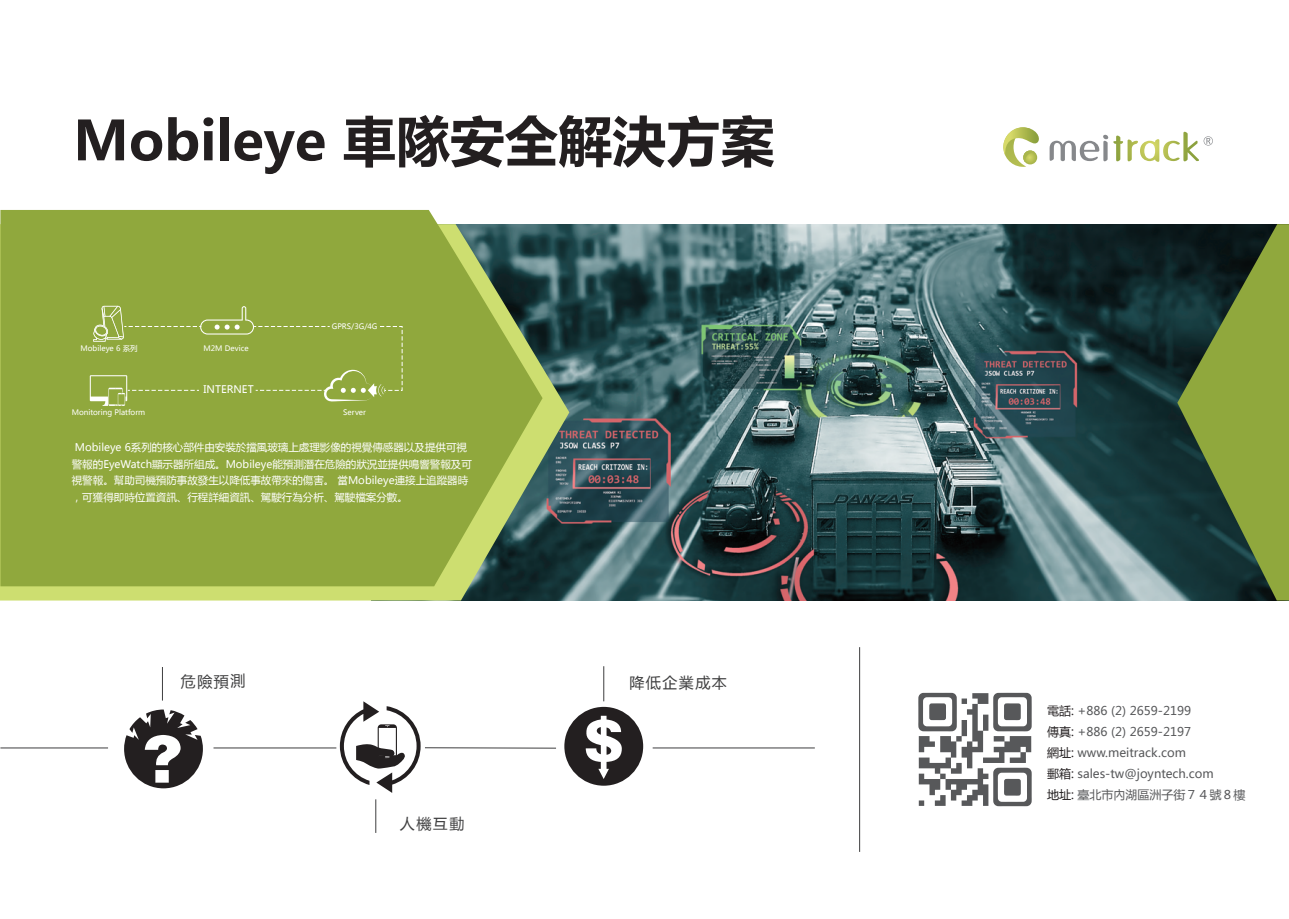
<style>
.page{position:relative;width:1289px;height:919px;background:#fff}
.page>*{position:absolute;margin:0;border:0;box-sizing:border-box;transform-origin:0 0}
.t1{font:700 54px "Microsoft Ya Hei";color:#231f20}
.t2{font:15px "Microsoft Ya Hei";letter-spacing:.1em;color:#3e3e3f}
.t3{font:12px/21px "Microsoft Ya Hei";color:#57585a}
.t4{font:10.5px/16.5px "Microsoft Ya Hei";color:#fff}
.t5{font:10.35px "Microsoft Ya Hei";color:#fff}
.t6{font:7.5px "Microsoft Ya Hei";color:#fff}
.s1{color:#231f20}
</style>
<div class="page">
<img style="left:569px;top:224px;width:608px;height:376px">
<svg style="left:0;top:224px;width:569px;height:376px"></svg>
<hr style="left:859px;top:647px;width:1px;height:204px;background:#3e3e3f">
<svg style="left:918px;top:692px;width:113px;height:114px"></svg>
<svg style="left:0;top:210px;width:542px;height:376px;fill:#90a83d"></svg>
<svg style="left:1177px;top:224px;width:111px;height:376px"></svg>
<svg style="left:1003px;top:127px;width:36px;height:40px"></svg>
<svg style="left:1049px;top:132px;width:163px;height:30px"></svg>
<hr style="left:162px;top:667px;width:1px;height:33px;background:#3e3e3f">
<hr style="left:375px;top:799px;width:1px;height:33px;background:#3e3e3f">
<hr style="left:603px;top:666px;width:1px;height:35px;background:#3e3e3f">
<hr style="left:213px;top:747px;width:123px;height:1px;background:#3e3e3f">
<hr style="left:425px;top:747px;width:131px;height:1px;background:#3e3e3f">
<hr style="left:652px;top:747px;width:162px;height:1px;background:#3e3e3f">
<hr style="left:0;top:747px;width:108px;height:1px;background:#3e3e3f">
<svg style="left:90px;top:306px;width:313px;height:100px"></svg>
<svg style="left:124px;top:709px;width:79px;height:79px"></svg>
<svg style="left:340px;top:701px;width:80px;height:91px"></svg>
<svg style="left:564px;top:706px;width:79px;height:79px"></svg>
<h1 class="t1" style="left:73px;top:103px;width:702px">Mobileye 車隊安全解決方案</h1>
<p class="t6" style="left:80px;top:343px;width:59px">Mobileye 6 系列</p>
<p class="t6" style="left:203px;top:343px;width:47px">M2M Device</p>
<p class="t6" style="left:72px;top:407px;width:75px">Monitoring Platform</p>
<p class="t5" style="left:203px;top:382px;width:52px">INTERNET</p>
<p class="t6" style="left:332px;top:321px;width:47px">GPRS/3G/4G</p>
<p class="t6" style="left:343px;top:407px;width:24px">Server</p>
<p class="t4" style="left:72px;top:439px;width:401px">Mobileye 6系列的核心部件由安裝於擋風玻璃上處理影像的視覺傳感器以及提供可視警報的EyeWatch顯示器所組成。Mobileye能預測潛在危險的狀況並提供鳴響警報及可視警報。幫助司機預防事故發生以降低事故帶來的傷害。 當Mobileye連接上追蹤器時，可獲得即時位置資訊、行程詳細資訊、駕駛行為分析、駕駛檔案分數。</p>
<h2 class="t2" style="left:181px;top:671px;width:66px">危險預測</h2>
<h2 class="t2" style="left:400px;top:813px;width:66px">人機互動</h2>
<h2 class="t2" style="left:629px;top:672px;width:99px">降低企業成本</h2>
<p class="t3" style="left:1047px;top:700px;width:200px"><span class="s1">電話:</span> +886 (2) 2659-2199<br><span class="s1">傳真:</span> +886 (2) 2659-2197<br><span class="s1">網址:</span> www.meitrack.com<br><span class="s1">郵箱:</span> sales-tw@joyntech.com<br><span class="s1">地址:</span> 臺北市內湖區洲子街７４號８樓</p>
</div>
